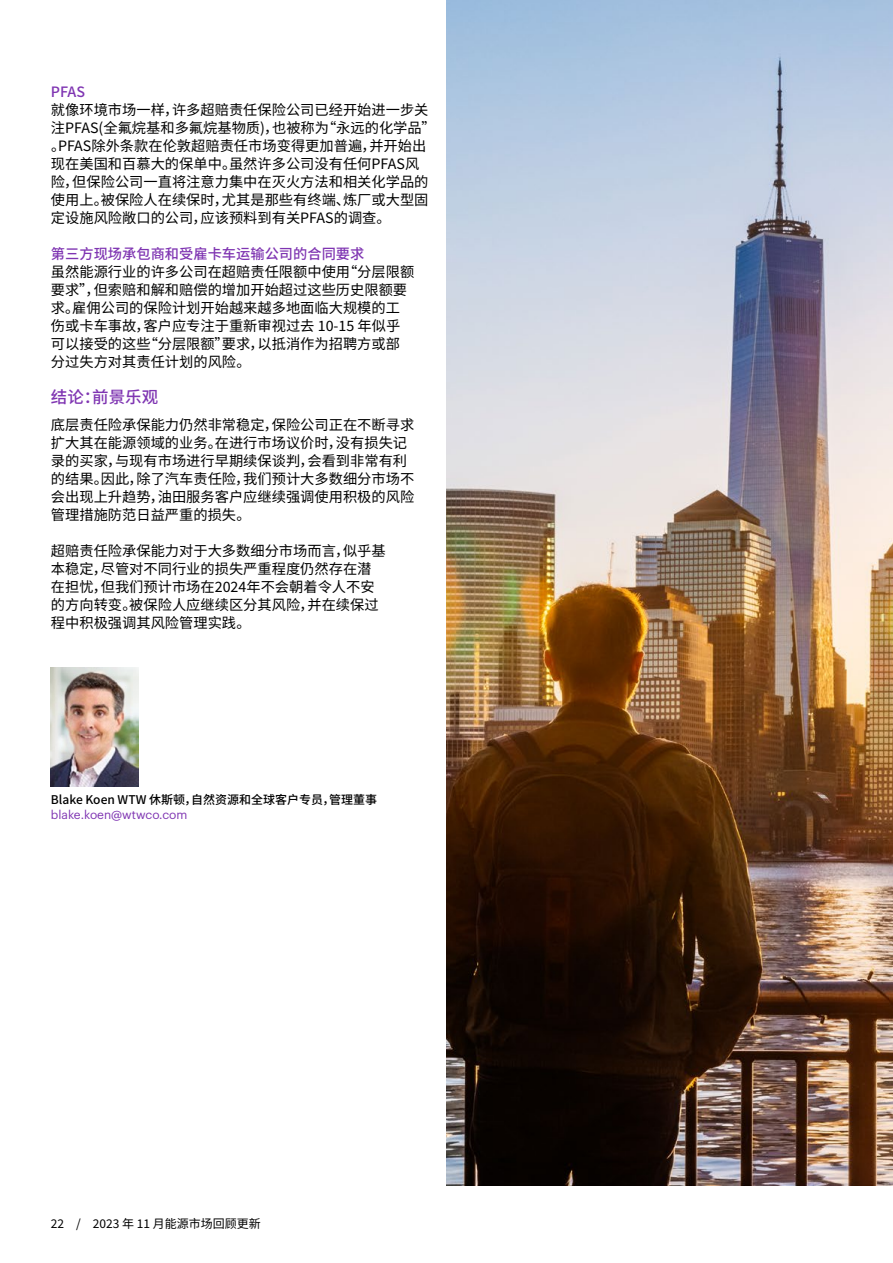
<style>
.page{position:relative;width:893px;height:1263px;background:#fff}
.page>*{position:absolute;margin:0;border:0;box-sizing:border-box;transform-origin:0 0}
.t1{font:500 16.5px "Noto Sans SC";color:#7f35b2}
.t2{font:14.25px/18px "Noto Sans SC";color:#000}
.t3{font:500 14.25px "Noto Sans SC";color:#7f35b2}
.t4{font:500 12px "Noto Sans SC";color:#000}
.t5{font:12px "Graphik";color:#7f35b2}
.t6{font:12px "Noto Sans SC";color:#000}
</style>
<div class="page">
<img style="left:446px;top:0;width:447px;height:1185px">
<img style="left:51px;top:667px;width:88px;height:119px">
<p class="t3" style="left:51px;top:84px;width:36px">PFAS</p>
<p class="t2" style="left:51px;top:102px;width:386px">就像环境市场一样，许多超赔责任保险公司已经开始进一步关注PFAS(全氟烷基和多氟烷基物质)，也被称为“永远的化学品”。PFAS除外条款在伦敦超赔责任市场变得更加普遍，并开始出现在美国和百慕大的保单中。虽然许多公司没有任何PFAS风险，但保险公司一直将注意力集中在灭火方法和相关化学品的使用上。被保险人在续保时，尤其是那些有终端、炼厂或大型固定设施风险敞口的公司，应该预料到有关PFAS的调查。</p>
<p class="t3" style="left:51px;top:246px;width:315px">第三方现场承包商和受雇卡车运输公司的合同要求</p>
<p class="t2" style="left:51px;top:263px;width:365px">虽然能源行业的许多公司在超赔责任限额中使用“分层限额要求”，但索赔和解和赔偿的增加开始超过这些历史限额要求。雇佣公司的保险计划开始越来越多地面临大规模的工伤或卡车事故，客户应专注于重新审视过去 10-15 年似乎可以接受的这些“分层限额”要求，以抵消作为招聘方或部分过失方对其责任计划的风险。</p>
<p class="t1" style="left:51px;top:388px;width:109px">结论：前景乐观</p>
<p class="t2" style="left:51px;top:417px;width:365px">底层责任险承保能力仍然非常稳定，保险公司正在不断寻求扩大其在能源领域的业务。在进行市场议价时，没有损失记录的买家，与现有市场进行早期续保谈判，会看到非常有利的结果。因此，除了汽车责任险，我们预计大多数细分市场不会出现上升趋势，油田服务客户应继续强调使用积极的风险管理措施防范日益严重的损失。</p>
<p class="t2" style="left:51px;top:543px;width:336px">超赔责任险承保能力对于大多数细分市场而言，似乎基本稳定，尽管对不同行业的损失严重程度仍然存在潜在担忧，但我们预计市场在2024年不会朝着令人不安的方向转变。被保险人应继续区分其风险，并在续保过程中积极强调其风险管理实践。</p>
<p class="t4" style="left:51px;top:793px;width:328px">Blake Koen WTW 休斯顿，自然资源和全球客户专员，管理董事</p>
<p class="t5" style="left:51px;top:806px;width:138px">blake.koen@wtwco.com</p>
<p class="t6" style="left:51px;top:1217px;width:212px">22 / 2023 年 11 月能源市场回顾更新</p>
</div>
